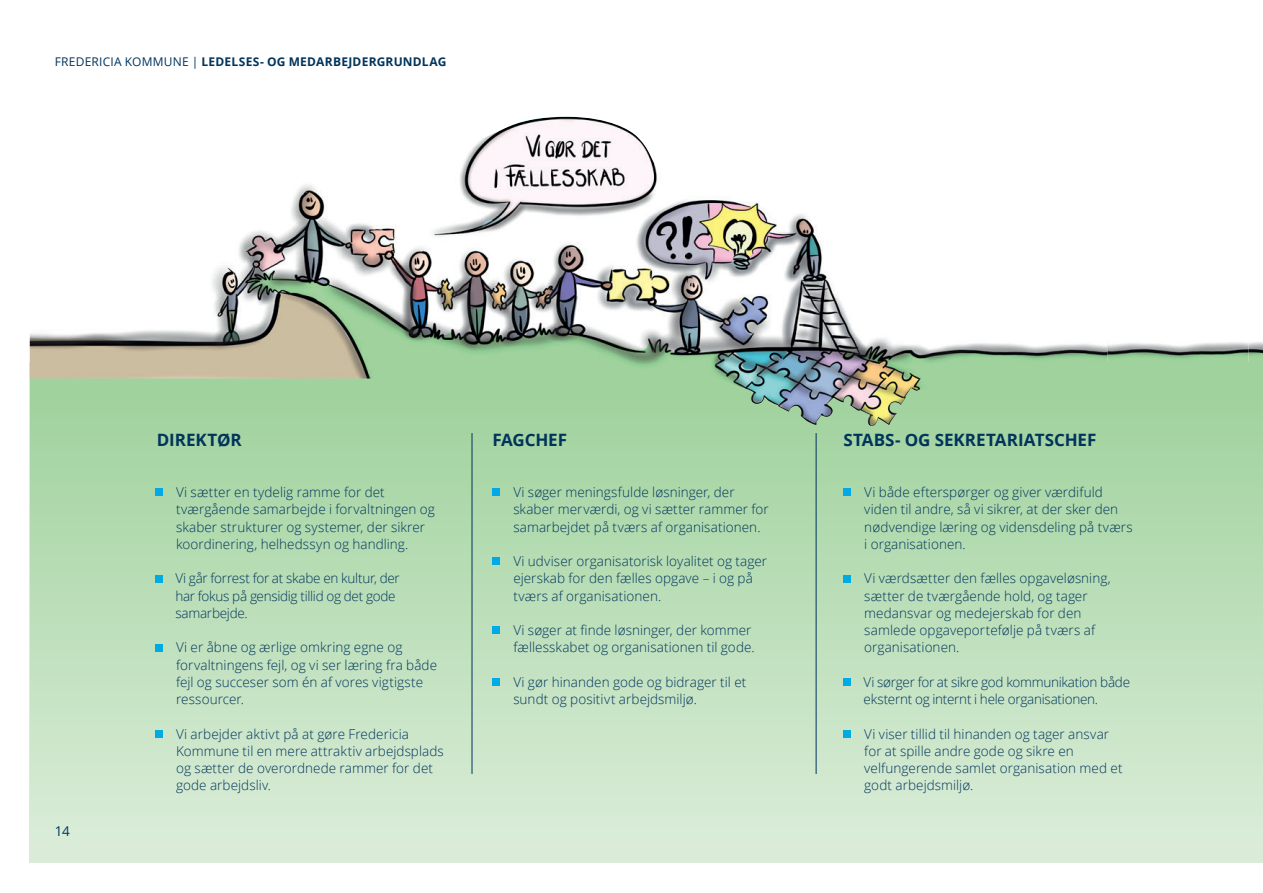
<style>
.page{position:relative;width:1263px;height:893px;background:#fff}
.page>*{position:absolute;margin:0;border:0;box-sizing:border-box;transform-origin:0 0}
.t1{font:700 16.95px "Open Sans";letter-spacing:-.005em;color:#00345c}
.FK_brød{font:300 13.5px/17.2px "Open Sans";letter-spacing:.005em;color:#00345c}
.FK_brød-2{font:300 13.5px/17.2px "Open Sans";letter-spacing:-.02em;color:#00345c}
.t2{font:13.5px "Open Sans";color:#00345c}
.t3{font:700 12px "Open Sans";letter-spacing:.02em;color:#00345c}
.s1{font-weight:400}
</style>
<div class="page">
<div style="left:30px;top:362px;width:1233px;height:501px;background:linear-gradient(to bottom,#9cd099,#dcedda)"></div>
<div style="left:155px;top:488px;width:8px;height:8px;background:#00abe5"></div>
<div style="left:155px;top:575px;width:8px;height:7px;background:#00abe5"></div>
<div style="left:155px;top:644px;width:8px;height:7px;background:#00abe5"></div>
<div style="left:155px;top:730px;width:8px;height:8px;background:#00abe5"></div>
<div style="left:492px;top:488px;width:8px;height:8px;background:#00abe5"></div>
<div style="left:492px;top:557px;width:8px;height:8px;background:#00abe5"></div>
<div style="left:492px;top:626px;width:8px;height:8px;background:#00abe5"></div>
<div style="left:492px;top:678px;width:8px;height:8px;background:#00abe5"></div>
<div style="left:843px;top:488px;width:8px;height:8px;background:#00abe5"></div>
<div style="left:843px;top:575px;width:8px;height:7px;background:#00abe5"></div>
<div style="left:843px;top:678px;width:8px;height:8px;background:#00abe5"></div>
<div style="left:843px;top:730px;width:8px;height:8px;background:#00abe5"></div>
<hr style="left:472px;top:433px;width:1px;height:341px;background:#00345c">
<hr style="left:816px;top:433px;width:1px;height:341px;background:#00345c">
<img style="left:30px;top:117px;width:1078px;height:310px">
<img style="left:1108px;top:342px;width:140px;height:46px">
<img style="left:1248px;top:342px;width:15px;height:46px">
<p class="t3" style="left:55px;top:53px;width:393px"><span class="s1">FREDERICIA KOMMUNE |</span> LEDELSES- OG MEDARBEJDERGRUNDLAG</p>
<h3 class="t1" style="left:157px;top:428px;width:87px">DIREKTØR</h3>
<h3 class="t1" style="left:492px;top:428px;width:76px">FAGCHEF</h3>
<h3 class="t1" style="left:843px;top:428px;width:255px">STABS- OG SEKRETARIATSCHEF</h3>
<p class="t2" style="left:55px;top:822px;width:16px">14</p>
<p class="FK_brød" style="left:176px;top:483px;width:260px">Vi sætter en tydelig ramme for det tværgående samarbejde i forvaltningen og skaber strukturer og systemer, der sikrer koordinering, helhedssyn og handling.</p>
<p class="FK_brød-2" style="left:175px;top:570px;width:226px">Vi går forrest for at skabe en kultur, der har fokus på gensidig tillid og det gode samarbejde.</p>
<p class="FK_brød" style="left:176px;top:639px;width:263px">Vi er åbne og ærlige omkring egne og forvaltningens fejl, og vi ser læring fra både fejl og succeser som én af vores vigtigste ressourcer.</p>
<p class="FK_brød" style="left:176px;top:725px;width:269px">Vi arbejder aktivt på at gøre Fredericia Kommune til en mere attraktiv arbejdsplads og sætter de overordnede rammer for det gode arbejdsliv.</p>
<p class="FK_brød" style="left:513px;top:483px;width:257px">Vi søger meningsfulde løsninger, der skaber merværdi, og vi sætter rammer for samarbejdet på tværs af organisationen.</p>
<p class="FK_brød" style="left:513px;top:552px;width:255px">Vi udviser organisatorisk loyalitet og tager ejerskab for den fælles opgave – i og på tværs af organisationen.</p>
<p class="FK_brød" style="left:513px;top:621px;width:243px">Vi søger at finde løsninger, der kommer fællesskabet og organisationen til gode.</p>
<p class="FK_brød" style="left:513px;top:673px;width:235px">Vi gør hinanden gode og bidrager til et sundt og positivt arbejdsmiljø.</p>
<p class="FK_brød" style="left:864px;top:483px;width:270px">Vi både efterspørger og giver værdifuld viden til andre, så vi sikrer, at der sker den nødvendige læring og vidensdeling på tværs i organisationen.</p>
<p class="FK_brød" style="left:864px;top:570px;width:248px">Vi værdsætter den fælles opgaveløsning, sætter de tværgående hold, og tager medansvar og medejerskab for den samlede opgaveportefølje på tværs af organisationen.</p>
<p class="FK_brød-2" style="left:864px;top:673px;width:268px">Vi sørger for at sikre god kommunikation både eksternt og internt i hele organisationen.</p>
<p class="FK_brød" style="left:864px;top:725px;width:260px">Vi viser tillid til hinanden og tager ansvar for at spille andre gode og sikre en velfungerende samlet organisation med et godt arbejdsmiljø.</p>
</div>
